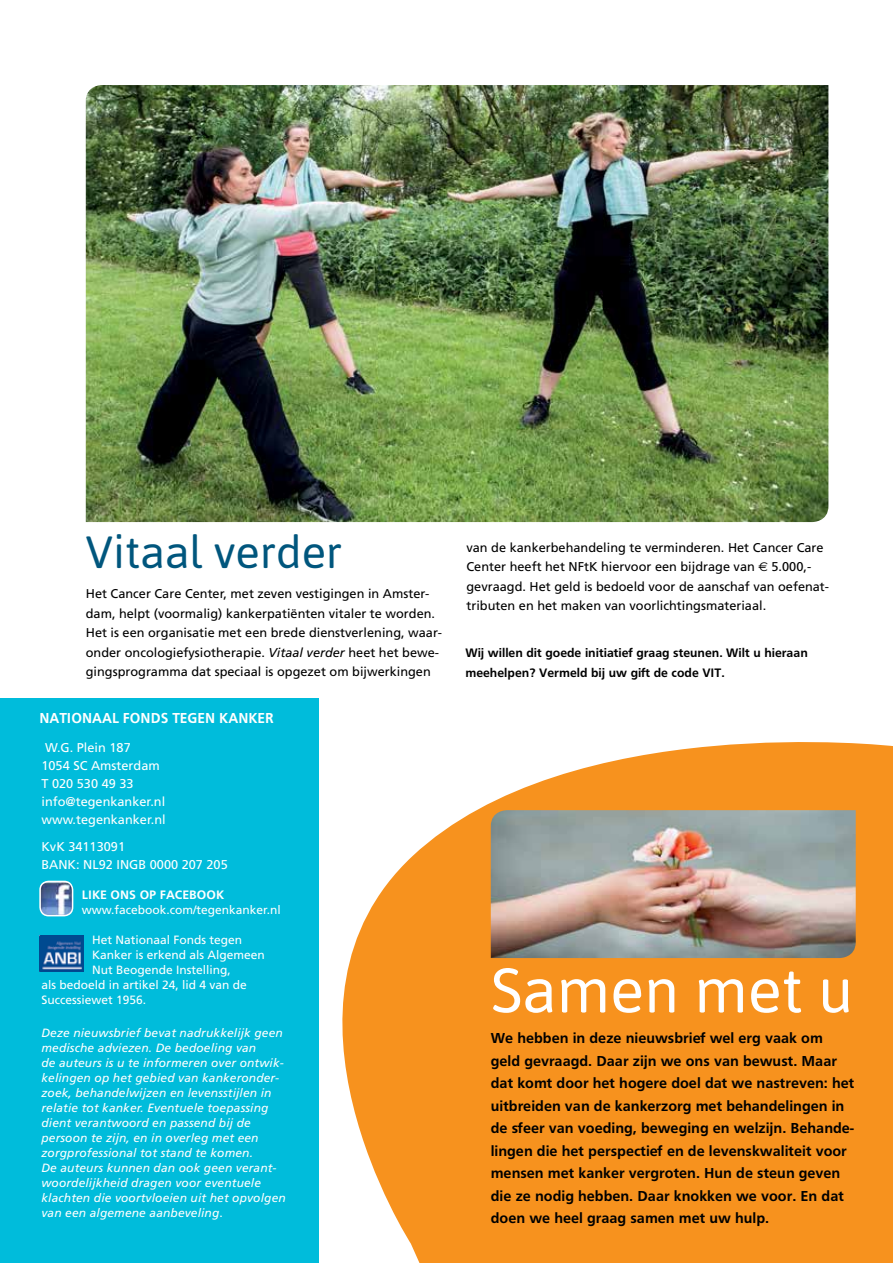
<style>
.page{position:relative;width:893px;height:1263px;background:#fff}
.page>*{position:absolute;margin:0;border:0;box-sizing:border-box;transform-origin:0 0}
.t1{font:63px "Asap";color:#fff}
.t2{font:45px "Asap";color:#00567d}
.t3{font:700 15px/22.5px "Frutiger";color:#000}
.t4{font:700 15px "Frutiger";color:#fff;scale:.95 1}
.t5{font:12.75px/19.5px "Frutiger";color:#000}
.t6{font:12.75px/18px "Frutiger";color:#fff}
.t7{font:700 12.75px/19.5px "Frutiger";color:#000}
.t8{font:700 12.75px "Frutiger";color:#fff}
.t9{font:italic 12px/15px "Frutiger";letter-spacing:.01em;color:#fff}
.t10{font:12px "Frutiger";color:#fff}
.s1{font-style:italic}
.s2{font-style:normal}
.s3{font-family:"Euro Sans"}
</style>
<div class="page">
<svg style="left:342px;top:742px;width:551px;height:521px;background:#f79f3a"></svg>
<div style="left:0;top:699px;width:319px;height:564px;background:#00bcdb"></div>
<img style="left:40px;top:881px;width:33px;height:35px">
<div style="left:39px;top:881px;width:34px;height:35px;border:2px solid #fff;border-radius:9px"></div>
<img style="left:39px;top:936px;width:45px;height:36px">
<img style="left:86px;top:85px;width:742px;height:437px">
<img style="left:491px;top:810px;width:365px;height:148px">
<h2 class="t2" style="left:85px;top:526px;width:258px">Vitaal verder</h2>
<p class="t5" style="left:86px;top:584px;width:358px">Het Cancer Care Center, met zeven vestigingen in Amster&shy;dam, helpt (voormalig) kankerpatiënten vitaler te worden.<br>Het is een organisatie met een brede dienstverlening, waar&shy;onder oncologiefysiotherapie. <span class="s1">Vitaal verder</span> heet het bewe&shy;gingsprogramma dat speciaal is opgezet om bijwerkingen</p>
<p class="t4" style="left:39px;top:709px;width:21px">Nationaal</p>
<p class="t4" style="left:123px;top:709px;width:62px">Fonds tegen</p>
<p class="t4" style="left:219px;top:709px;width:21px">Kanker</p>
<p class="t6" style="left:41px;top:739px;width:126px">W.G. Plein 187<br>1054 SC Amsterdam<br>T 020 530 49 33 info@tegenkanker.nl www.tegenkanker.nl</p>
<p class="t6" style="left:41px;top:838px;width:188px">KvK 34113091<br>BANK: NL92 INGB 0000 207 205</p>
<p class="t8" style="left:82px;top:887px;width:144px">LIKE ONS OP FACEBOOK</p>
<p class="t10" style="left:82px;top:903px;width:200px">www.facebook.com/tegenkanker.nl</p>
<p class="t10" style="left:92px;top:933px;width:152px">Het Nationaal Fonds tegen</p>
<p class="t10" style="left:92px;top:948px;width:174px">Kanker is erkend als Algemeen</p>
<p class="t10" style="left:92px;top:963px;width:140px">Nut Beogende Instelling,</p>
<p class="t10" style="left:41px;top:978px;width:207px">als bedoeld in artikel 24, lid 4 van de</p>
<p class="t10" style="left:41px;top:993px;width:106px">Successiewet 1956.</p>
<p class="t9" style="left:41px;top:1025px;width:246px">Deze nieuwsbrief bevat nadrukkelijk geen medische adviezen. De bedoeling van<br>de auteurs is u te informeren over ontwik&shy;kelingen op het gebied van kankeronder&shy;zoek, behandelwijzen en levensstijlen in relatie tot kanker. Eventuele toepassing dient verantwoord en passend bij de persoon te zijn, en in overleg met een zorgprofessional tot stand te komen.<br>De auteurs kunnen dan ook geen verant&shy;woordelijkheid dragen voor eventuele klachten die voortvloeien uit het opvolgen van een algemene aanbeveling<span class="s2">.</span></p>
<p class="t5" style="left:466px;top:538px;width:364px">van de kankerbehandeling te verminderen. Het Cancer Care Center heeft het NFtK hiervoor een bijdrage van <span class="s3">€</span> 5.000,- gevraagd. Het geld is bedoeld voor de aanschaf van oefenat&shy;tributen en het maken van voorlichtingsmateriaal.</p>
<p class="t7" style="left:465px;top:643px;width:344px">Wij willen dit goede initiatief graag steunen. Wilt u hieraan meehelpen? Vermeld bij uw gift de code VIT.</p>
<h1 class="t1" style="left:491px;top:954px;width:364px">Samen met u</h1>
<p class="t3" style="left:491px;top:1027px;width:365px">We hebben in deze nieuwsbrief wel erg vaak om geld gevraagd. Daar zijn we ons van bewust. Maar dat komt door het hogere doel dat we nastreven: het uitbreiden van de kankerzorg met behandelingen in de sfeer van voeding, beweging en welzijn. Behande&shy;lingen die het perspectief en de levenskwaliteit voor mensen met kanker vergroten. Hun de steun geven die ze nodig hebben. Daar knokken we voor. En dat doen we heel graag samen met uw hulp.</p>
</div>
